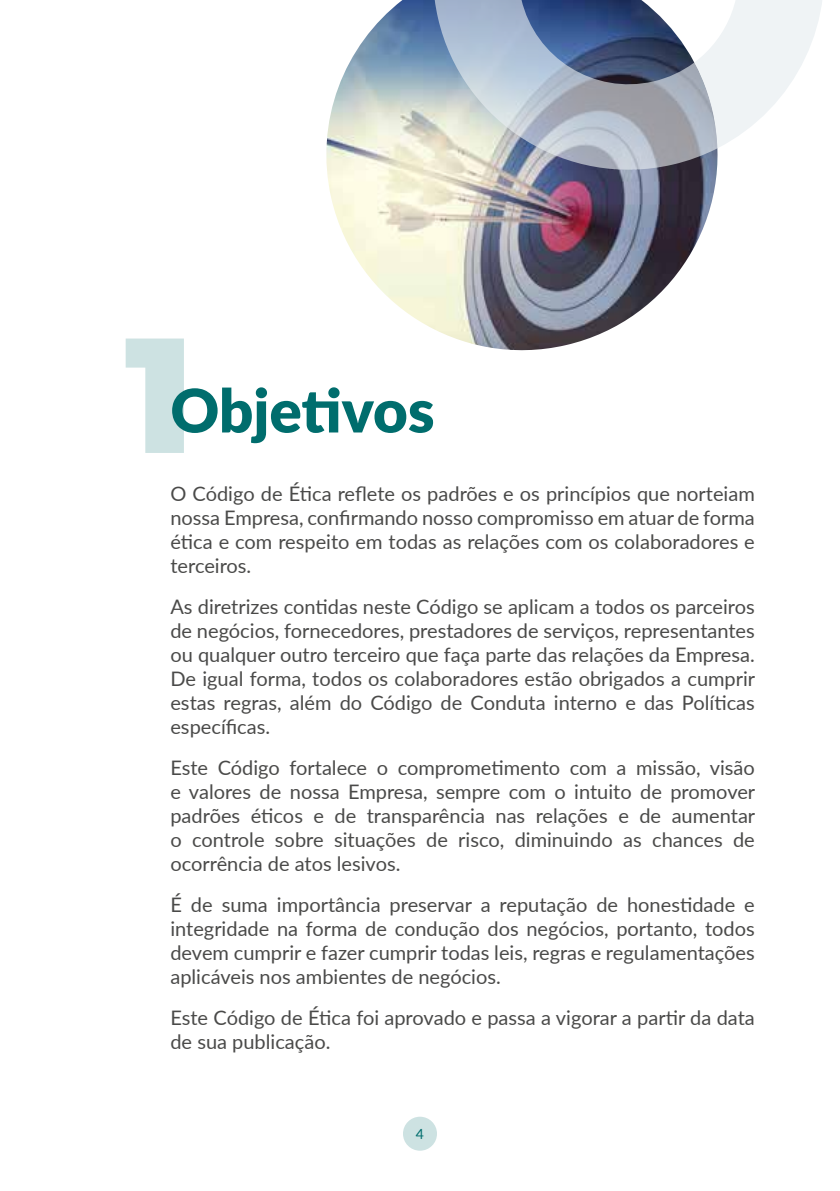
<style>
.page{position:relative;width:840px;height:1191px;background:#fff}
.page>*{position:absolute;margin:0;border:0;box-sizing:border-box;transform-origin:0 0}
.t1{font:900 163.4px "Montserrat";color:#006d6d}
.t2{font:900 60px "Lato";letter-spacing:-.005em;color:#006d6d}
.t3{font:20px/24px "Lato";color:#4a4a49;text-align:justify}
.t4{font:14px "Lato";color:#006d6d}
</style>
<div class="page">
<div style="left:403px;top:1116px;width:34px;height:34px;background:#cde2e2;border-radius:50%"></div>
<img style="left:326px;top:0;width:392px;height:351px">
<img style="left:433px;top:148px;width:284px;height:41px">
<svg style="left:430px;top:0;width:392px;height:148px"></svg>
<h1 class="t1" style="left:125px;top:272px;width:70px">1</h1>
<p class="t3" style="left:170px;top:481px;width:585px">O Código de Ética reflete os padrões e os princípios que norteiam nossa Empresa, confirmando nosso compromisso em atuar de forma ética e com respeito em todas as relações com os colaboradores e terceiros.</p>
<p class="t3" style="left:170px;top:594px;width:586px">As diretrizes contidas neste Código se aplicam a todos os parceiros de negócios, fornecedores, prestadores de serviços, representantes ou qualquer outro terceiro que faça parte das relações da Empresa.<br>De igual forma, todos os colaboradores estão obrigados a cumprir estas regras, além do Código de Conduta interno e das Políticas específicas.</p>
<p class="t3" style="left:170px;top:755px;width:586px">Este Código fortalece o comprometimento com a missão, visão e valores de nossa Empresa, sempre com o intuito de promover padrões éticos e de transparência nas relações e de aumentar o controle sobre situações de risco, diminuindo as chances de ocorrência de atos lesivos.</p>
<p class="t3" style="left:170px;top:892px;width:585px">É de suma importância preservar a reputação de honestidade e integridade na forma de condução dos negócios, portanto, todos devem cumprir e fazer cumprir todas leis, regras e regulamentações aplicáveis nos ambientes de negócios.</p>
<p class="t3" style="left:170px;top:1005px;width:585px">Este Código de Ética foi aprovado e passa a vigorar a partir da data de sua publicação.</p>
<h2 class="t2" style="left:170px;top:365px;width:265px">Objetivos</h2>
<p class="t4" style="left:415px;top:1124px;width:10px">4</p>
</div>
